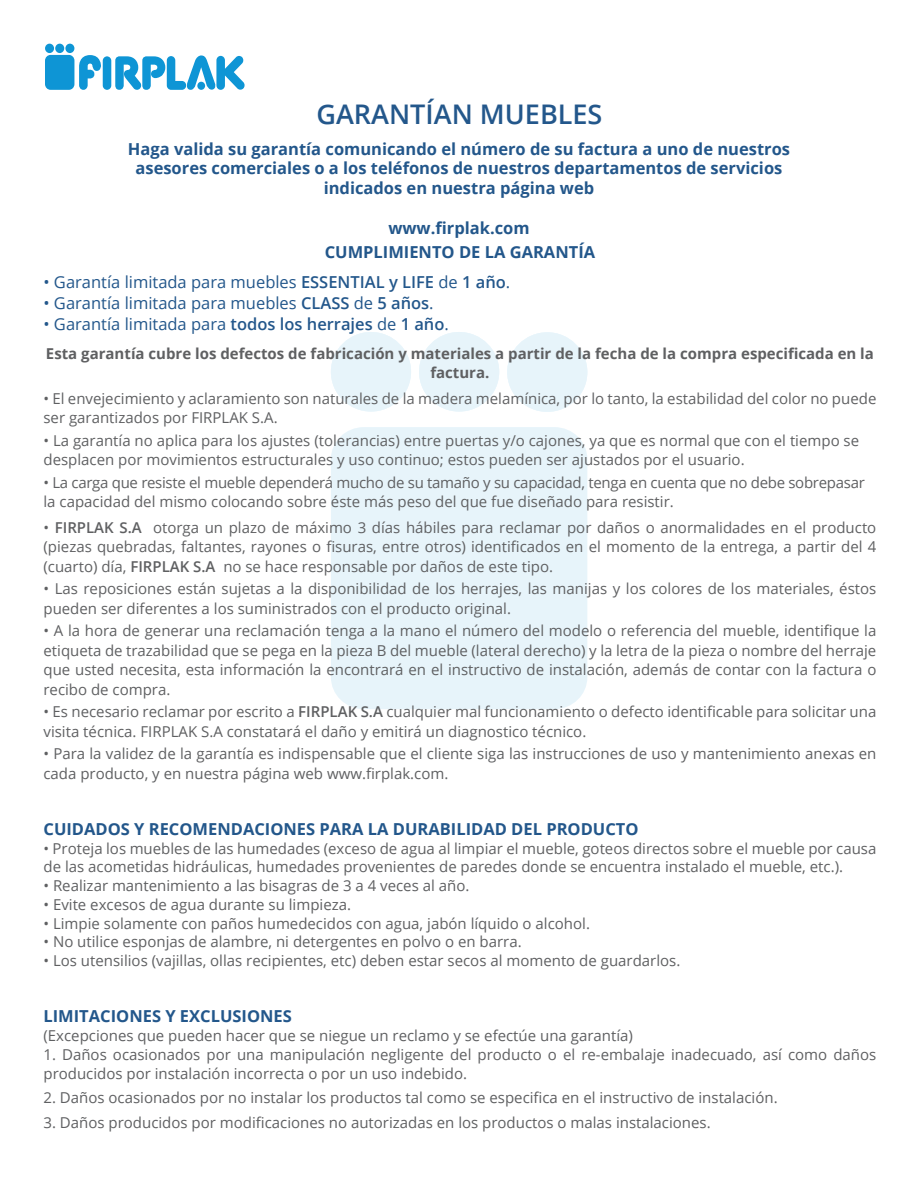
<style>
.page{position:relative;width:918px;height:1188px;background:#fff}
.page>*{position:absolute;margin:0;border:0;box-sizing:border-box;transform-origin:0 0}
.t1{font:600 27px "Open Sans";color:#23578b}
.t2{font:700 16.5px/19.8px "Open Sans";color:#23578b;text-align:center}
.t3{font:16.5px "Open Sans";color:#23578b}
.t4{font:15px/19.5px "Open Sans";color:#5f6062}
.t5{font:15px/19.5px "Open Sans";letter-spacing:-.02em;color:#5f6062}
.t6{font:700 15px/19.5px "Open Sans";color:#5f6062;text-align:center}
.s1{font-weight:600}
</style>
<div class="page">
<div style="left:331px;top:427px;width:256px;height:282px;background:#e7f4fa;border-radius:33px"></div>
<div style="left:331px;top:332px;width:80px;height:80px;background:#e7f4fa;border-radius:50%"></div>
<div style="left:419px;top:332px;width:80px;height:80px;background:#e7f4fa;border-radius:50%"></div>
<div style="left:507px;top:332px;width:80px;height:80px;background:#e7f4fa;border-radius:50%"></div>
<div style="left:45px;top:55px;width:29px;height:35px;background:#0e95d5;border-radius:6px"></div>
<div style="left:45px;top:44px;width:9px;height:9px;background:#0e95d5;border-radius:50%"></div>
<div style="left:55px;top:44px;width:9px;height:9px;background:#0e95d5;border-radius:50%"></div>
<div style="left:65px;top:44px;width:9px;height:9px;background:#0e95d5;border-radius:50%"></div>
<svg style="left:79px;top:55px;width:22px;height:35px"></svg>
<div style="left:103px;top:56px;width:8px;height:34px;background:#0e95d5;border-radius:4px"></div>
<svg style="left:115px;top:55px;width:130px;height:35px"></svg>
<h1 class="t1" style="left:316px;top:95px;width:288px">GARANTÍAN MUEBLES</h1>
<p class="t2" style="left:128px;top:138px;width:664px">Haga valida su garantía comunicando el número de su factura a uno de nuestros asesores comerciales o a los teléfonos de nuestros departamentos de servicios indicados en nuestra página web</p>
<p class="t2" style="left:388px;top:217px;width:143px">www.firplak.com</p>
<p class="t2" style="left:325px;top:242px;width:272px">CUMPLIMIENTO DE LA GARANTÍA</p>
<p class="t3" style="left:43px;top:271px;width:468px">• Garantía limitada para muebles <span class="s1">ESSENTIAL y LIFE</span> de <span class="s1">1 año</span>.</p>
<p class="t3" style="left:43px;top:292px;width:392px">• Garantía limitada para muebles <span class="s1">CLASS</span> de <span class="s1">5 años</span>.</p>
<p class="t3" style="left:43px;top:313px;width:407px">• Garantía limitada para <span class="s1">todos los herrajes</span> de <span class="s1">1 año</span>.</p>
<p class="t6" style="left:46px;top:343px;width:830px">Esta garantía cubre los defectos de fabricación y materiales a partir de la fecha de la compra especificada en la factura.</p>
<p class="t4" style="left:44px;top:388px;width:834px">• El envejecimiento y aclaramiento son naturales de la madera melamínica, por lo tanto, la estabilidad del color no puede ser garantizados por FIRPLAK S.A.</p>
<p class="t4" style="left:44px;top:430px;width:817px">• La garantía no aplica para los ajustes (tolerancias) entre puertas y/o cajones, ya que es normal que con el tiempo se desplacen por movimientos estructurales y uso continuo; estos pueden ser ajustados por el usuario.</p>
<p class="t5" style="left:44px;top:472px;width:823px">• La carga que resiste el mueble dependerá mucho de su tamaño y su capacidad, tenga en cuenta que no debe sobrepasar la capacidad del mismo colocando sobre éste más peso del que fue diseñado para resistir.</p>
<p class="t4" style="left:44px;top:517px;width:834px;text-align:justify">• <span class="s1">FIRPLAK S.A</span> otorga un plazo de máximo 3 días hábiles para reclamar por daños o anormalidades en el producto (piezas quebradas, faltantes, rayones o fisuras, entre otros) identificados en el momento de la entrega, a partir del 4 (cuarto) día, <span class="s1">FIRPLAK S.A</span> no se hace responsable por daños de este tipo.</p>
<p class="t4" style="left:44px;top:579px;width:834px">• Las reposiciones están sujetas a la disponibilidad de los herrajes, las manijas y los colores de los materiales, éstos pueden ser diferentes a los suministrados con el producto original.</p>
<p class="t4" style="left:44px;top:621px;width:834px;text-align:justify">• A la hora de generar una reclamación tenga a la mano el número del modelo o referencia del mueble, identifique la etiqueta de trazabilidad que se pega en la pieza B del mueble (lateral derecho) y la letra de la pieza o nombre del herraje que usted necesita, esta información la encontrará en el instructivo de instalación, además de contar con la factura o recibo de compra.</p>
<p class="t4" style="left:44px;top:702px;width:834px">• Es necesario reclamar por escrito a <span class="s1">FIRPLAK S.A</span> cualquier mal funcionamiento o defecto identificable para solicitar una visita técnica. FIRPLAK S.A constatará el daño y emitirá un diagnostico técnico.</p>
<p class="t4" style="left:44px;top:744px;width:834px">• Para la validez de la garantía es indispensable que el cliente siga las instrucciones de uso y mantenimiento anexas en cada producto, y en nuestra página web www.firplak.com.</p>
<p class="t2" style="left:44px;top:819px;width:597px">CUIDADOS Y RECOMENDACIONES PARA LA DURABILIDAD DEL PRODUCTO</p>
<p class="t4" style="left:44px;top:838px;width:834px;line-height:18.8px">• Proteja los muebles de las humedades (exceso de agua al limpiar el mueble, goteos directos sobre el mueble por causa de las acometidas hidráulicas, humedades provenientes de paredes donde se encuentra instalado el mueble, etc.).</p>
<p class="t4" style="left:44px;top:876px;width:427px">• Realizar mantenimiento a las bisagras de 3 a 4 veces al año.</p>
<p class="t4" style="left:44px;top:894px;width:309px">• Evite excesos de agua durante su limpieza.</p>
<p class="t4" style="left:44px;top:913px;width:548px">• Limpie solamente con paños humedecidos con agua, jabón líquido o alcohol.</p>
<p class="t4" style="left:44px;top:932px;width:480px">• No utilice esponjas de alambre, ni detergentes en polvo o en barra.</p>
<p class="t4" style="left:44px;top:951px;width:638px">• Los utensilios (vajillas, ollas recipientes, etc) deben estar secos al momento de guardarlos.</p>
<p class="t2" style="left:44px;top:1006px;width:250px">LIMITACIONES Y EXCLUSIONES</p>
<p class="t4" style="left:44px;top:1026px;width:591px">(Excepciones que pueden hacer que se niegue un reclamo y se efectúe una garantía)</p>
<p class="t4" style="left:44px;top:1045px;width:834px;line-height:18.8px">1. Daños ocasionados por una manipulación negligente del producto o el re-embalaje inadecuado, así como daños producidos por instalación incorrecta o por un uso indebido.</p>
<p class="t4" style="left:44px;top:1088px;width:736px">2. Daños ocasionados por no instalar los productos tal como se especifica en el instructivo de instalación.</p>
<p class="t4" style="left:44px;top:1113px;width:669px">3. Daños producidos por modificaciones no autorizadas en los productos o malas instalaciones.</p>
</div>
